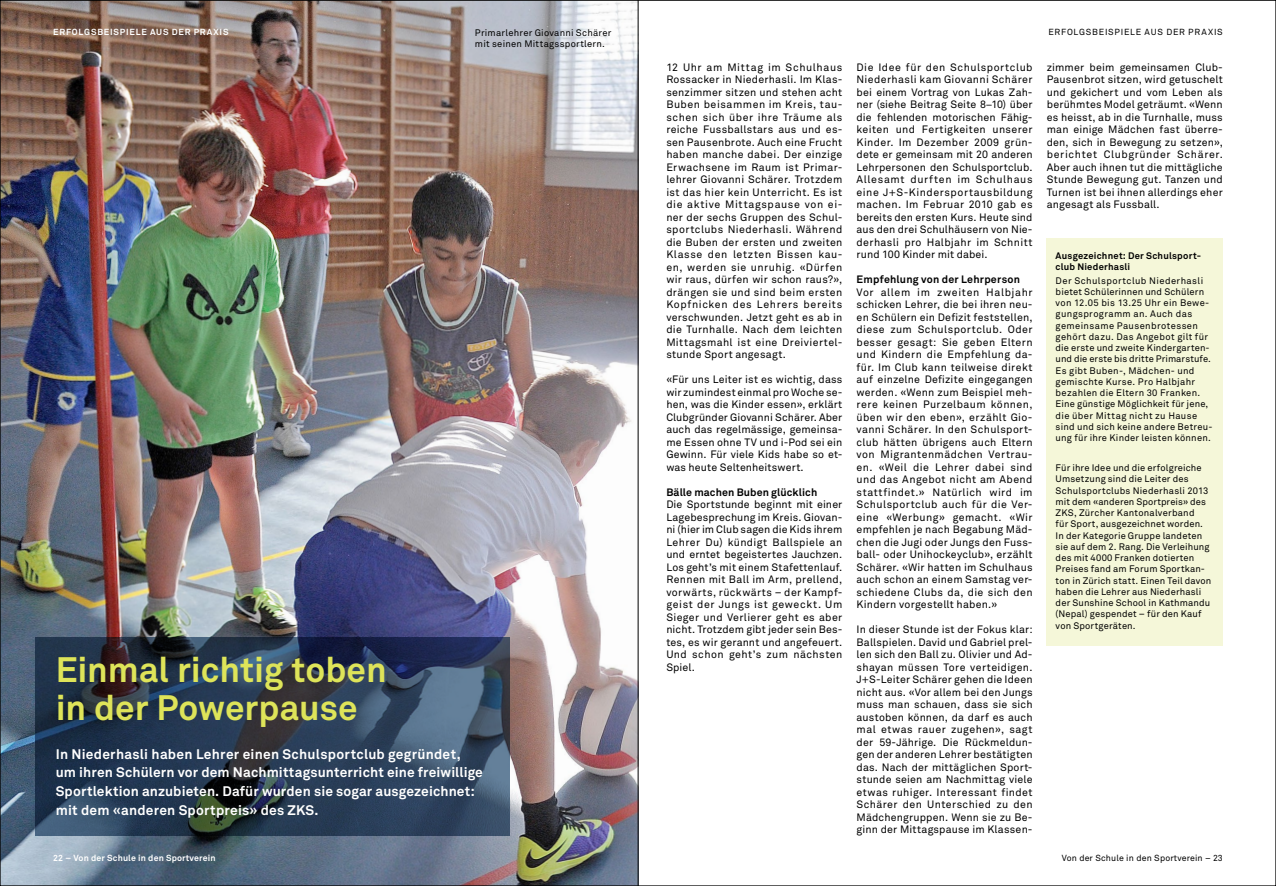
<style>
.page{position:relative;width:1276px;height:886px;background:#fff}
.page>*{position:absolute;margin:0;border:0;box-sizing:border-box;transform-origin:0 0}
.t1{font:700 35px/37.5px "Akkurat Office";color:#dee459}
.t2{font:700 13.75px/18.8px "Akkurat Office";letter-spacing:.01em;color:#fff}
.t3{font:10.62px/12.5px "Akkurat Office";letter-spacing:.02em;color:#000;text-align:justify}
.t4{font:700 10.62px "Akkurat Office";letter-spacing:.015em;color:#000}
.t5{font:9.38px/11.2px "Akkurat Office";letter-spacing:.02em;color:#000}
.t6{font:700 9.38px/11.2px "Akkurat Office";letter-spacing:.025em;color:#000}
.t7{font:700 8.75px "Akkurat Office";letter-spacing:.015em;color:#fff}
.t8{font:8.75px "Akkurat Office";letter-spacing:.015em;color:#000}
.t9{font:700 8.75px "Akkurat Office";letter-spacing:.075em;color:#fff}
.t10{font:8.75px "Akkurat Office";letter-spacing:.075em;color:#000}
.s1{font-family:"Univers LT Std"}
</style>
<div class="page">
<img style="left:2px;top:2px;width:636px;height:882px">
<svg style="left:35px;top:637px;width:475px;height:198px;background:#2c3d53"></svg>
<div style="left:1046px;top:239px;width:176px;height:407px;background:#f5f7d9"></div>
<hr style="left:638px;top:0;width:1px;height:886px;background:#000">
<p class="t9" style="left:53px;top:27px;width:177px">ERFOLGSBEISPIELE AUS DER PRAXIS</p>
<p class="t10" style="left:1048px;top:27px;width:176px">ERFOLGSBEISPIELE AUS DER PRAXIS</p>
<p class="t3" style="left:666px;top:61px;width:177px">12 Uhr am Mittag im Schulhaus Rossacker in Niederhasli. Im Klas&shy;senzimmer sitzen und stehen acht Buben beisammen im Kreis, tau&shy;schen sich über ihre Träume als reiche Fussballstars aus und es&shy;sen Pausenbrote. Auch eine Frucht haben manche dabei. Der einzige Erwachsene im Raum ist Primar&shy;lehrer Giovanni Schärer. Trotzdem ist das hier kein Unterricht. Es ist die aktive Mittagspause von ei&shy;ner der sechs Gruppen des Schul&shy;sportclubs Niederhasli. Während die Buben der ersten und zweiten Klasse den letzten Bissen kau&shy;en, werden sie unruhig. «Dürfen wir raus, dürfen wir schon raus?», drängen sie und sind beim ersten Kopfnicken des Lehrers bereits verschwunden. Jetzt geht es ab in die Turnhalle. Nach dem leichten Mittagsmahl ist eine Dreiviertel&shy;stunde Sport angesagt.</p>
<p class="t3" style="left:666px;top:374px;width:177px">«Für uns Leiter ist es wichtig, dass wir zumindest einmal pro Woche se&shy;hen, was die Kinder essen», erklärt Clubgründer Giovanni Schärer. Aber auch das regelmässige, gemeinsa&shy;me Essen ohne TV und i-Pod sei ein Gewinn. Für viele Kids habe so et&shy;was heute Seltenheitswert.</p>
<p class="t4" style="left:666px;top:485px;width:152px">Bälle machen Buben glücklich</p>
<p class="t3" style="left:666px;top:499px;width:177px">Die Sportstunde beginnt mit einer Lagebesprechung im Kreis. Giovan&shy;ni (hier im Club sagen die Kids ihrem Lehrer Du) kündigt Ballspiele an und erntet begeistertes Jauchzen.<br>Los geht’s mit einem Stafettenlauf.<br>Rennen mit Ball im Arm, prellend, vorwärts, rückwärts – der Kampf&shy;geist der Jungs ist geweckt. Um Sieger und Verlierer geht es aber nicht. Trotzdem gibt jeder sein Bes&shy;tes, es wir gerannt und angefeuert.<br>Und schon geht’s zum nächsten Spiel.</p>
<p class="t5" style="left:475px;top:27px;width:138px">Primarlehrer Giovanni Schärer mit seinen Mittagssportlern.</p>
<p class="t3" style="left:856px;top:61px;width:177px">Die Idee für den Schulsportclub Niederhasli kam Giovanni Schärer bei einem Vortrag von Lukas Zah&shy;ner (siehe Beitrag Seite 8<span class="s1">–</span>10) über die fehlenden motorischen Fähig&shy;keiten und Fertigkeiten unserer Kinder. Im Dezember 2009 grün&shy;dete er gemeinsam mit 20 anderen Lehrpersonen den Schulsportclub.<br>Allesamt durften im Schulhaus eine J+S-Kindersportausbildung machen. Im Februar 2010 gab es bereits den ersten Kurs. Heute sind aus den drei Schulhäusern von Nie&shy;derhasli pro Halbjahr im Schnitt rund 100 Kinder mit dabei.</p>
<p class="t4" style="left:856px;top:273px;width:165px">Empfehlung von der Lehrperson</p>
<p class="t3" style="left:856px;top:286px;width:177px">Vor allem im zweiten Halbjahr schicken Lehrer, die bei ihren neu&shy;en Schülern ein Defizit feststellen, diese zum Schulsportclub. Oder besser gesagt: Sie geben Eltern und Kindern die Empfehlung da&shy;für. Im Club kann teilweise direkt auf einzelne Defizite eingegangen werden. «Wenn zum Beispiel meh&shy;rere keinen Purzelbaum können, üben wir den eben», erzählt Gio&shy;vanni Schärer. In den Schulsport&shy;club hätten übrigens auch Eltern von Migrantenmädchen Vertrau&shy;en. «Weil die Lehrer dabei sind und das Angebot nicht am Abend stattfindet.» Natürlich wird im Schulsportclub auch für die Ver&shy;eine «Werbung» gemacht. «Wir empfehlen je nach Begabung Mäd&shy;chen die Jugi oder Jungs den Fuss&shy;ball- oder Unihockeyclub», erzählt Schärer. «Wir hatten im Schulhaus auch schon an einem Samstag ver&shy;schiedene Clubs da, die sich den Kindern vorgestellt haben.»</p>
<p class="t3" style="left:856px;top:623px;width:177px">In dieser Stunde ist der Fokus klar:<br>Ballspielen. David und Gabriel prel&shy;len sich den Ball zu. Olivier und Ad&shy;shayan müssen Tore verteidigen.<br>J+S-Leiter Schärer gehen die Ideen nicht aus. «Vor allem bei den Jungs muss man schauen, dass sie sich austoben können, da darf es auch mal etwas rauer zugehen», sagt der 59-Jährige. Die Rückmeldun&shy;gen der anderen Lehrer bestätigten das. Nach der mittäglichen Sport&shy;stunde seien am Nachmittag viele etwas ruhiger. Interessant findet Schärer den Unterschied zu den Mädchengruppen. Wenn sie zu Be&shy;ginn der Mittagspause im Klassen-</p>
<p class="t3" style="left:1046px;top:61px;width:177px">zimmer beim gemeinsamen Club-Pausenbrot sitzen, wird getuschelt und gekichert und vom Leben als berühmtes Model geträumt. «Wenn es heisst, ab in die Turnhalle, muss man einige Mädchen fast überre&shy;den, sich in Bewegung zu setzen», berichtet Clubgründer Schärer.<br>Aber auch ihnen tut die mittägliche Stunde Bewegung gut. Tanzen und Turnen ist bei ihnen allerdings eher angesagt als Fussball.</p>
<p class="t6" style="left:1055px;top:250px;width:146px">Ausgezeichnet: Der Schulsport&shy;club Niederhasli</p>
<p class="t5" style="left:1055px;top:275px;width:158px">Der Schulsportclub Niederhasli bietet Schülerinnen und Schülern von 12.05 bis 13.25 Uhr ein Bewe&shy;gungsprogramm an. Auch das gemeinsame Pausenbrotessen gehört dazu. Das Angebot gilt für die erste und zweite Kindergarten&shy;und die erste bis dritte Primarstufe.<br>Es gibt Buben-, Mädchen- und gemischte Kurse. Pro Halbjahr bezahlen die Eltern 30 Franken.<br>Eine günstige Möglichkeit für jene, die über Mittag nicht zu Hause sind und sich keine andere Betreu&shy;ung für ihre Kinder leisten können.</p>
<p class="t5" style="left:1055px;top:462px;width:157px">Für ihre Idee und die erfolgreiche<br>Umsetzung sind die Leiter des<br>Schulsportclubs Niederhasli 2013 mit dem «anderen Sportpreis» des<br>ZKS, Zürcher Kantonalverband<br>für Sport, ausgezeichnet worden.<br>In der Kategorie Gruppe landeten sie auf dem 2. Rang. Die Verleihung des mit 4000 Franken dotierten<br>Preises fand am Forum Sportkan&shy;ton in Zürich statt. Einen Teil davon haben die Lehrer aus Niederhasli der Sunshine School in Kathmandu (Nepal) gespendet – für den Kauf von Sportgeräten.</p>
<h1 class="t1" style="left:56px;top:651px;width:332px">Einmal richtig toben in der Powerpause</h1>
<p class="t2" style="left:56px;top:744px;width:428px">In Niederhasli haben Lehrer einen Schulsportclub gegründet, um ihren Schülern vor dem Nachmittagsunterricht eine freiwillige Sportlektion anzubieten. Dafür wurden sie sogar ausgezeichnet: mit dem «anderen Sportpreis» des ZKS.</p>
<p class="t7" style="left:53px;top:852px;width:164px">22 – Von der Schule in den Sportverein</p>
<p class="t8" style="left:1061px;top:853px;width:163px">Von der Schule in den Sportverein – 23</p>
</div>
